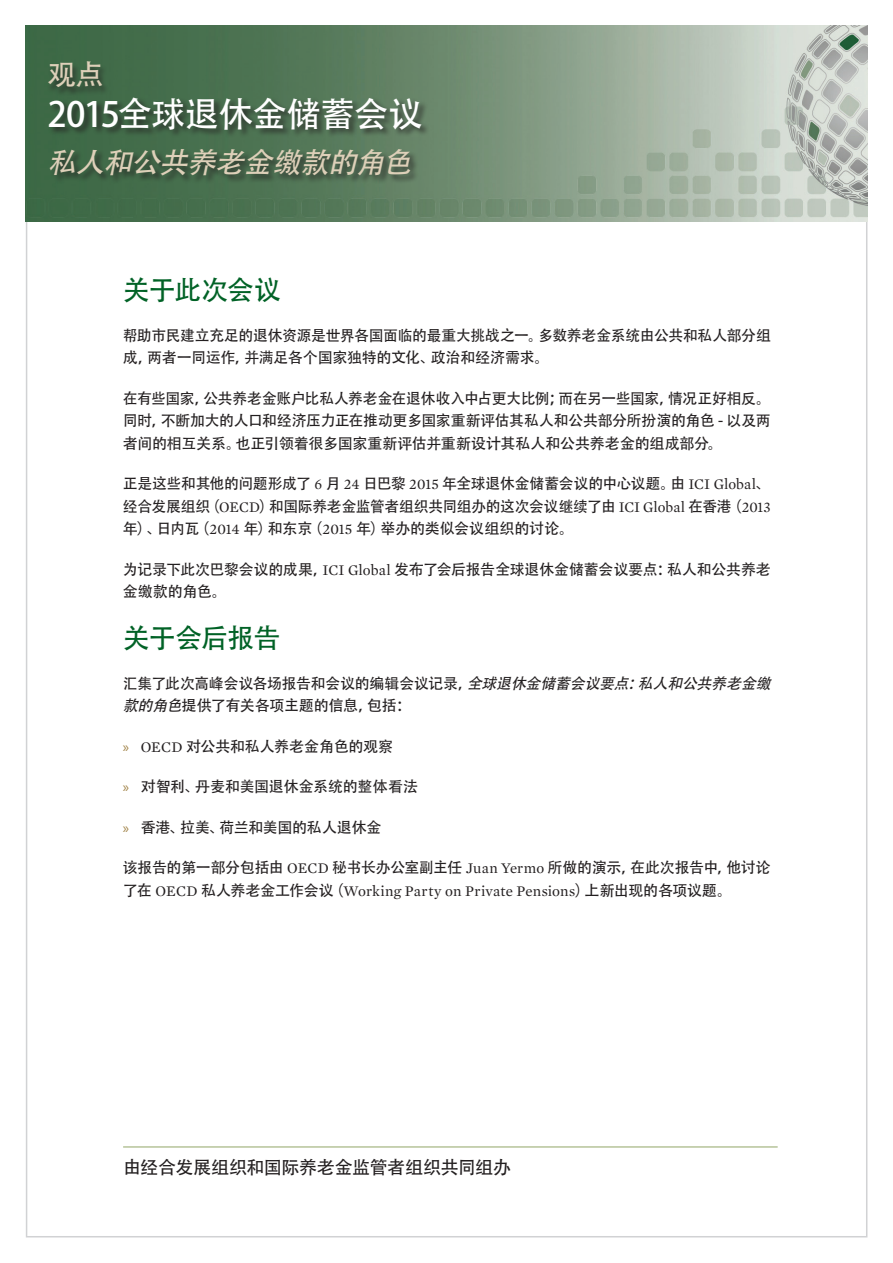
<style>
.page{position:relative;width:893px;height:1263px;background:#fff}
.page>*{position:absolute;margin:0;border:0;box-sizing:border-box;transform-origin:0 0}
.t1{font:34.5px "Adobe Heiti Std";letter-spacing:-.025em;color:#fff}
.t2{font:italic 28.5px "Adobe Heiti Std";color:#ded0b9}
.t3{font:28.5px "Adobe Heiti Std";color:#ded0b9}
.Hed_1{font:27px "Adobe Heiti Std";letter-spacing:-.03em;color:#016226}
.Cover__hosts{font:18px "Adobe Heiti Std";letter-spacing:-.02em;color:#231f20}
.Body{font:15px/22.5px "Adobe Heiti Std";letter-spacing:-.015em;color:#231f20}
.s1{font-family:"Mercury Text G1"}
.s2{font-style:italic}
.s3{font-family:"Myriad Pro";color:#a18347}
</style>
<div class="page">
<img style="left:26px;top:26px;width:841px;height:196px">
<div style="left:48px;top:97px;width:382px;height:88px;background:#231f20;opacity:.75"></div>
<div style="left:47px;top:62px;width:63px;height:35px;background:#231f20;opacity:.75"></div>
<hr style="left:123px;top:1147px;width:655px;height:1px;background:#91a567">
<p class="t3" style="left:47px;top:57px;width:58px">观点</p>
<p class="t1" style="left:47px;top:93px;width:377px">2015全球退休金储蓄会议</p>
<p class="t2" style="left:47px;top:145px;width:373px">私人和公共养老金缴款的角色</p>
<p class="Hed_1" style="left:123px;top:274px;width:160px">关于此次会议</p>
<p class="Body" style="left:123px;top:324px;width:650px">帮助市民建立充足的退休资源是世界各国面临的最重大挑战之一。多数养老金系统由公共和私人部分组成，两者一同运作，并满足各个国家独特的文化、政治和经济需求。</p>
<p class="Body" style="left:123px;top:387px;width:650px;text-align:justify">在有些国家，公共养老金账户比私人养老金在退休收入中占更大比例；而在另一些国家，情况正好相反。同时，不断加大的人口和经济压力正在推动更多国家重新评估其私人和公共部分所扮演的角色 - 以及两者间的相互关系。也正引领着很多国家重新评估并重新设计其私人和公共养老金的组成部分。</p>
<p class="Body" style="left:123px;top:473px;width:650px;text-align:justify">正是这些和其他的问题形成了 <span class="s1">6</span> 月 <span class="s1">24</span> 日巴黎 <span class="s1">2015</span> 年全球退休金储蓄会议的中心议题。由 <span class="s1">ICI Global</span>、经合发展组织（<span class="s1">OECD</span>）和国际养老金监管者组织共同组办的这次会议继续了由 <span class="s1">ICI Global</span> 在香港（<span class="s1">2013</span>年）、日内瓦（<span class="s1">2014</span> 年）和东京（<span class="s1">2015</span> 年）举办的类似会议组织的讨论。</p>
<p class="Body" style="left:123px;top:558px;width:650px">为记录下此次巴黎会议的成果，<span class="s1">ICI Global</span> 发布了会后报告全球退休金储蓄会议要点：私人和公共养老金缴款的角色。</p>
<p class="Hed_1" style="left:123px;top:622px;width:159px">关于会后报告</p>
<p class="Body" style="left:123px;top:672px;width:653px">汇集了此次高峰会议各场报告和会议的编辑会议记录，<span class="s2">全球退休金储蓄会议要点：私人和公共养老金缴款的角色</span>提供了有关各项主题的信息，包括：</p>
<p class="Body" style="left:123px;top:735px;width:272px"><span class="s3">»</span> <span class="s1">OECD</span> 对公共和私人养老金角色的观察</p>
<p class="Body" style="left:123px;top:776px;width:297px"><span class="s3">»</span> 对智利、丹麦和美国退休金系统的整体看法</p>
<p class="Body" style="left:123px;top:816px;width:260px"><span class="s3">»</span> 香港、拉美、荷兰和美国的私人退休金</p>
<p class="Body" style="left:123px;top:857px;width:650px">该报告的第一部分包括由 <span class="s1">OECD</span> 秘书长办公室副主任 <span class="s1">Juan Yermo</span> 所做的演示，在此次报告中，他讨论了在 <span class="s1">OECD</span> 私人养老金工作会议（<span class="s1">Working Party on Private Pensions</span>）上新出现的各项议题。</p>
<p class="Cover__hosts" style="left:123px;top:1157px;width:390px">由经合发展组织和国际养老金监管者组织共同组办</p>
</div>
